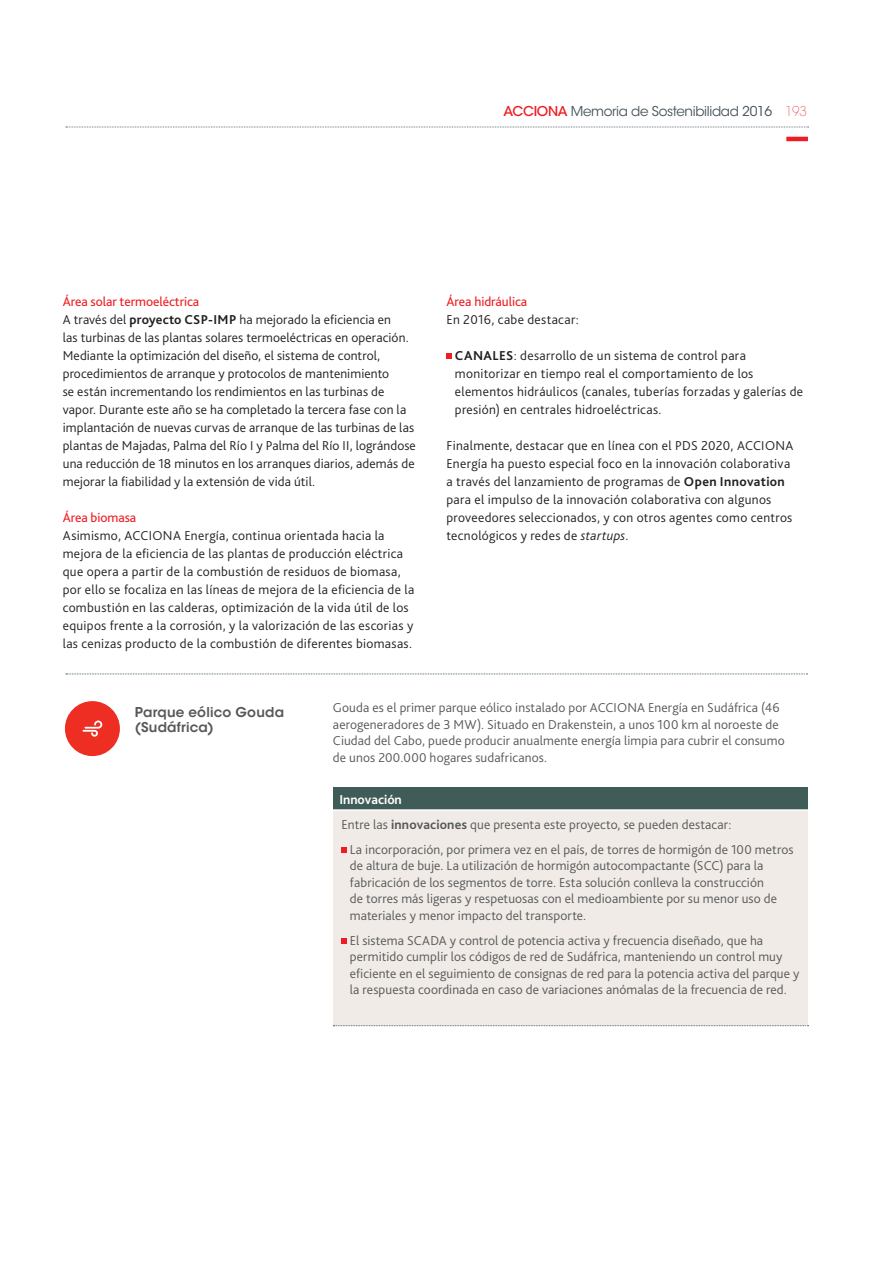
<style>
.page{position:relative;width:893px;height:1263px;background:#fff}
.page>*{position:absolute;margin:0;border:0;box-sizing:border-box;transform-origin:0 0}
.t1{font:300 13.5px/18px "Bliss Pro";letter-spacing:.02em;color:#231f20}
.t2{font:300 13.5px/16.5px "Bliss Pro";letter-spacing:.01em;color:#57585a}
.t3{font:13.5px "ITC Avant Garde Std";letter-spacing:-.025em;color:#465259}
.t4{font:600 13.5px/15px "ITC Avant Garde Std";letter-spacing:.01em;color:#57585a}
.t5{font:13.5px "Bliss Pro";color:#ee1d23}
.t6{font:700 13.5px "Bliss Pro";color:#fff}
.s1{font-weight:500;color:#ee1d23}
.s2{font-weight:200;color:#ee1d23}
.s3{font-weight:400;color:#ee1d23}
.s4{font-weight:700}
.s5{font-style:italic}
</style>
<div class="page">
<hr style="left:786px;top:137px;width:22px;height:4px;background:#ee1d23">
<svg style="left:66px;top:127px;width:742px;height:1px"></svg>
<div style="left:333px;top:787px;width:475px;height:23px;background:#3f5c58"></div>
<div style="left:333px;top:810px;width:475px;height:216px;background:#f0ebe6"></div>
<svg style="left:333px;top:1025px;width:475px;height:1px"></svg>
<hr style="left:333px;top:809px;width:475px;height:2px;background:#fff">
<svg style="left:341px;top:847px;width:6px;height:5px"></svg>
<svg style="left:341px;top:938px;width:6px;height:5px"></svg>
<svg style="left:446px;top:353px;width:6px;height:5px"></svg>
<svg style="left:66px;top:674px;width:741px;height:1px"></svg>
<svg style="left:65px;top:701px;width:55px;height:55px"></svg>
<p class="t3" style="left:504px;top:103px;width:305px"><span class="s1">ACCIONA</span> Memoria de Sostenibilidad 2016 <span class="s2">193</span></p>
<p class="t1" style="left:63px;top:292px;width:355px"><span class="s3">Área solar termoeléctrica<br></span>A través del <span class="s4">proyecto CSP-IMP</span> ha mejorado la eficiencia en<br>las turbinas de las plantas solares termoeléctricas en operación.<br>Mediante la optimización del diseño, el sistema de control, procedimientos de arranque y protocolos de mantenimiento<br>se están incrementando los rendimientos en las turbinas de vapor. Durante este año se ha completado la tercera fase con la implantación de nuevas curvas de arranque de las turbinas de las plantas de Majadas, Palma del Río I y Palma del Río II, lográndose una reducción de 18 minutos en los arranques diarios, además de mejorar la fiabilidad y la extensión de vida útil.</p>
<p class="t5" style="left:63px;top:509px;width:75px">Área biomasa</p>
<p class="t1" style="left:63px;top:526px;width:353px">Asimismo, ACCIONA Energía, continua orientada hacia la mejora de la eficiencia de las plantas de producción eléctrica que opera a partir de la combustión de residuos de biomasa, por ello se focaliza en las líneas de mejora de la eficiencia de la combustión en las calderas, optimización de la vida útil de los equipos frente a la corrosión, y la valorización de las escorias y las cenizas producto de la combustión de diferentes biomasas.</p>
<p class="t5" style="left:446px;top:293px;width:82px">Área hidráulica</p>
<p class="t1" style="left:446px;top:310px;width:134px">En 2016, cabe destacar:</p>
<p class="t1" style="left:455px;top:346px;width:350px"><span class="s4">CANALES</span>: desarrollo de un sistema de control para monitorizar en tiempo real el comportamiento de los elementos hidráulicos (canales, tuberías forzadas y galerías de presión) en centrales hidroeléctricas.</p>
<p class="t1" style="left:446px;top:436px;width:349px">Finalmente, destacar que en línea con el PDS 2020, ACCIONA Energía ha puesto especial foco en la innovación colaborativa a través del lanzamiento de programas de <span class="s4">Open Innovation </span>para el impulso de la innovación colaborativa con algunos proveedores seleccionados, y con otros agentes como centros tecnológicos y redes de <span class="s5">startups</span>.</p>
<p class="t4" style="left:135px;top:705px;width:151px">Parque eólico Gouda (Sudáfrica)</p>
<p class="t2" style="left:333px;top:699px;width:453px">Gouda es el primer parque eólico instalado por ACCIONA Energía en Sudáfrica (46 aerogeneradores de 3 MW). Situado en Drakenstein, a unos 100 km al noroeste de Ciudad del Cabo, puede producir anualmente energía limpia para cubrir el consumo de unos 200.000 hogares sudafricanos.</p>
<p class="t6" style="left:339px;top:791px;width:64px">Innovación</p>
<p class="t2" style="left:341px;top:816px;width:391px">Entre las <span class="s4">innovaciones</span> que presenta este proyecto, se pueden destacar:</p>
<p class="t2" style="left:350px;top:841px;width:445px">La incorporación, por primera vez en el país, de torres de hormigón de 100 metros</p>
<p class="t2" style="left:350px;top:857px;width:429px">de altura de buje. La utilización de hormigón autocompactante (SCC) para la fabricación de los segmentos de torre. Esta solución conlleva la construcción de torres más ligeras y respetuosas con el medioambiente por su menor uso de materiales y menor impacto del transporte.</p>
<p class="t2" style="left:350px;top:932px;width:451px">El sistema SCADA y control de potencia activa y frecuencia diseñado, que ha permitido cumplir los códigos de red de Sudáfrica, manteniendo un control muy eficiente en el seguimiento de consignas de red para la potencia activa del parque y la respuesta coordinada en caso de variaciones anómalas de la frecuencia de red.</p>
</div>
